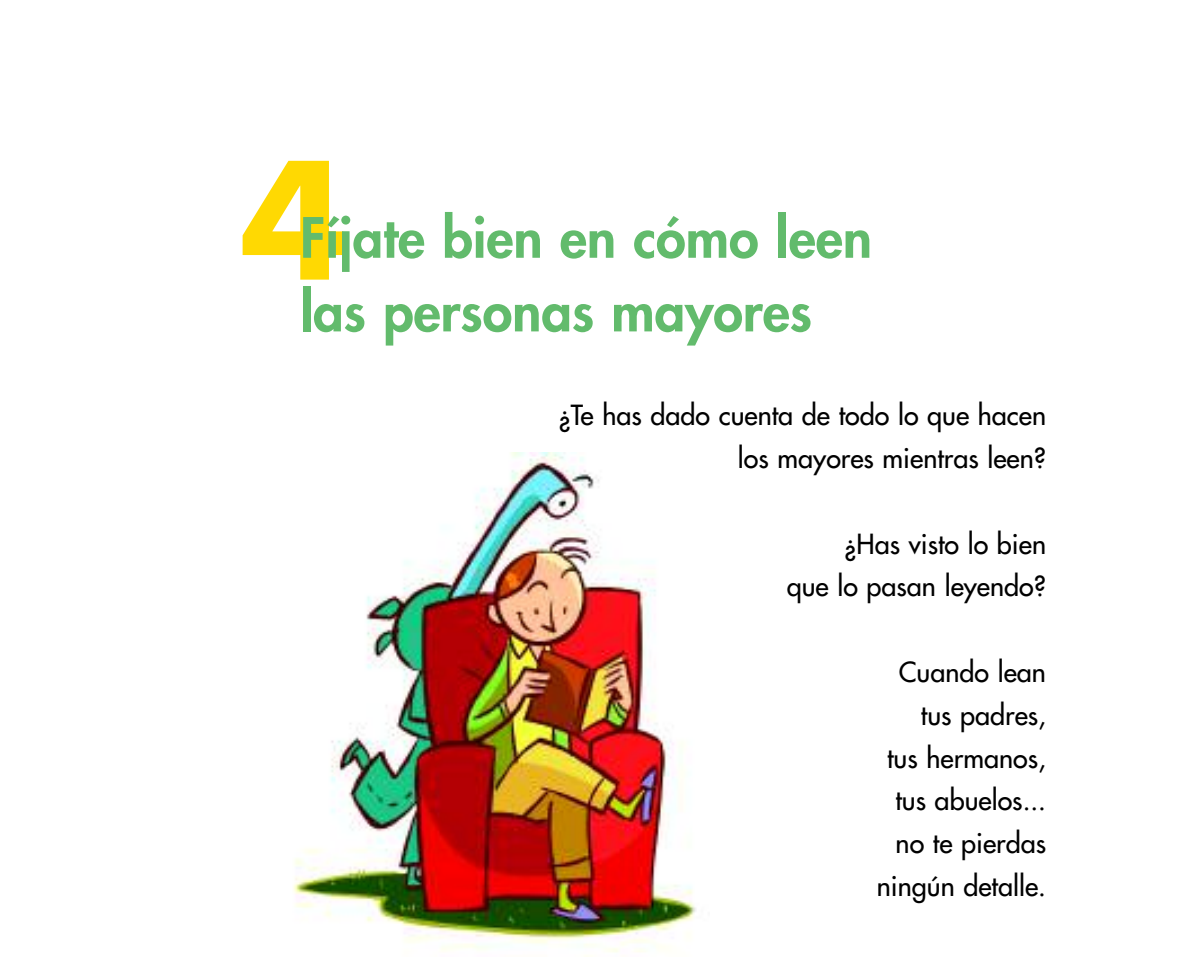
<style>
.page{position:relative;width:1200px;height:970px;background:#fff}
.page>*{position:absolute;margin:0;border:0;box-sizing:border-box;transform-origin:0 0}
.t1{font:700 157.5px "Futura";color:#ffd902}
.t2{font:800 54px/73.6px "Futura";color:#62bb6c}
.t3{font:27px/42.8px "Futura";color:#000;text-align:right}
</style>
<div class="page">
<img style="left:293px;top:452px;width:403px;height:500px">
<h1 class="t1" style="left:240px;top:149px;width:110px">4</h1>
<h2 class="t2" style="left:300px;top:205px;width:573px">Fíjate bien en cómo leen las personas mayores</h2>
<p class="t3" style="left:558px;top:396px;width:489px">¿Te has dado cuenta de todo lo que hacen los mayores mientras leen?</p>
<p class="t3" style="left:786px;top:524px;width:261px">¿Has visto lo bien<br>que lo pasan leyendo?</p>
<p class="t3" style="left:876px;top:652px;width:171px">Cuando lean tus padres,<br>tus hermanos, tus abuelos... no te pierdas ningún detalle.</p>
</div>
